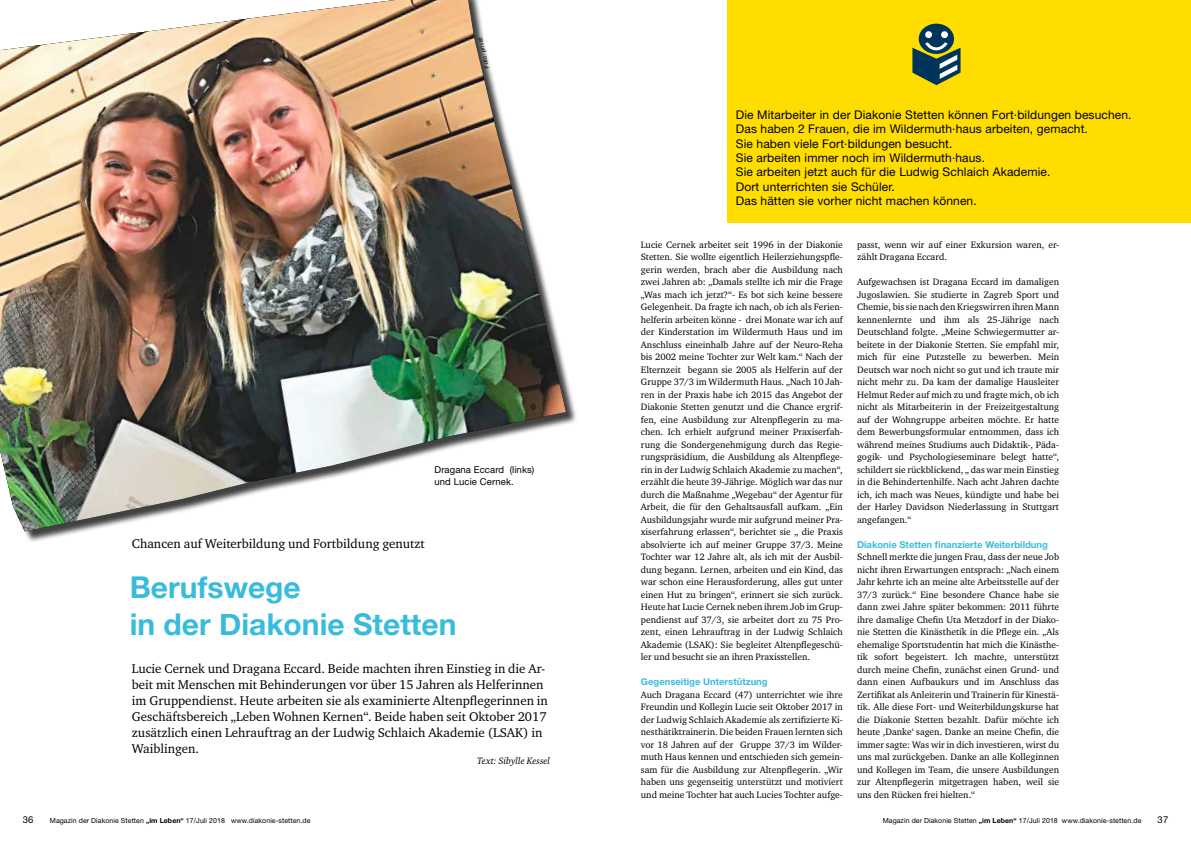
<style>
.page{position:relative;width:1191px;height:842px;background:#fff}
.page>*{position:absolute;margin:0;border:0;box-sizing:border-box;transform-origin:0 0}
.t1{font:700 30px/37.5px "Helvetica Neue";color:#39bcdc}
.t2{font:13px/16px "Charter ITC Std";color:#000}
.t3{font:12px/14.4px "Helvetica Neue LT Std";letter-spacing:.01em;color:#000}
.t4{font:9.5px/12.5px "Charter ITC Std";color:#000;text-align:justify}
.t5{font:700 9.5px "Helvetica Neue LT Std";color:#39bcdc}
.t6{font:9.5px/12.5px "Helvetica Neue LT Std";letter-spacing:.01em;color:#000}
.t7{font:italic 9.5px "Charter ITC Std";color:#000}
.t8{font:7px "Helvetica Neue LT Std";letter-spacing:.01em;color:#000}
.t9{font:6px "Helvetica Neue LT Std";color:#000}
.s1{font-weight:700}
</style>
<div class="page">
<div style="left:727px;top:0;width:464px;height:223px;background:#fd0"></div>
<img style="left:0;top:0;width:566px;height:531px">
<div style="left:918px;top:24px;width:36px;height:30px;background:#00355b;border-radius:50%"></div>
<div style="left:925px;top:31px;width:7px;height:7px;background:#fff;border-radius:50%"></div>
<div style="left:941px;top:31px;width:7px;height:7px;background:#fff;border-radius:50%"></div>
<svg style="left:912px;top:39px;width:48px;height:46px"></svg>
<p class="t9" style="left:483px;top:69px;width:33px;rotate:-103deg">Foto: privat</p>
<p class="t6" style="left:434px;top:463px;width:101px">Dragana Eccard (links) und Lucie Cernek.</p>
<h2 class="t2" style="left:132px;top:535px;width:294px">Chancen auf Weiterbildung und Fortbildung genutzt</h2>
<h1 class="t1" style="left:130px;top:568px;width:328px">Berufswege<br>in der Diakonie Stetten</h1>
<p class="t2" style="left:132px;top:660px;width:418px">Lucie Cernek und Dragana Eccard. Beide machten ihren Einstieg in die Ar&shy;beit mit Menschen mit Behinderungen vor über 15 Jahren als Helferinnen im Gruppendienst. Heute arbeiten sie als examinierte Altenpflegerinnen in Geschäftsbereich „Leben Wohnen Kernen“. Beide haben seit Oktober 2017 zusätzlich einen Lehrauftrag an der Ludwig Schlaich Akademie (LSAK) in Waiblingen.</p>
<p class="t7" style="left:477px;top:755px;width:74px">Text: Sibylle Kessel</p>
<p class="t3" style="left:736px;top:107px;width:397px">Die Mitarbeiter in der Diakonie Stetten können Fort·bildungen besuchen.<br>Das haben 2 Frauen, die im Wildermuth·haus arbeiten, gemacht.<br>Sie haben viele Fort·bildungen besucht.<br>Sie arbeiten immer noch im Wildermuth·haus.<br>Sie arbeiten jetzt auch für die Ludwig Schlaich Akademie.<br>Dort unterrichten sie Schüler.<br>Das hätten sie vorher nicht machen können.</p>
<p class="t4" style="left:641px;top:238px;width:203px">Lucie Cernek arbeitet seit 1996 in der Diakonie Stetten. Sie wollte eigentlich Heilerziehungspfle&shy;gerin werden, brach aber die Ausbildung nach zwei Jahren ab: „Damals stellte ich mir die Frage „Was mach ich jetzt?“- Es bot sich keine bessere Gelegenheit. Da fragte ich nach, ob ich als Ferien&shy;helferin arbeiten könne - drei Monate war ich auf der Kinderstation im Wildermuth Haus und im Anschluss eineinhalb Jahre auf der Neuro-Reha bis 2002 meine Tochter zur Welt kam.“ Nach der Elternzeit begann sie 2005 als Helferin auf der Gruppe 37/3 im Wildermuth Haus. „Nach 10 Jah&shy;ren in der Praxis habe ich 2015 das Angebot der Diakonie Stetten genutzt und die Chance ergrif&shy;fen, eine Ausbildung zur Altenpflegerin zu ma&shy;chen. Ich erhielt aufgrund meiner Praxiserfah&shy;rung die Sondergenehmigung durch das Regie&shy;rungspräsidium, die Ausbildung als Altenpflege&shy;rin in der Ludwig Schlaich Akademie zu machen“, erzählt die heute 39-Jährige. Möglich war das nur durch die Maßnahme „Wegebau“ der Agentur für Arbeit, die für den Gehaltsausfall aufkam. „Ein Ausbildungsjahr wurde mir aufgrund meiner Pra&shy;xiserfahrung erlassen“, berichtet sie „ die Praxis absolvierte ich auf meiner Gruppe 37/3. Meine Tochter war 12 Jahre alt, als ich mit der Ausbil&shy;dung begann. Lernen, arbeiten und ein Kind, das war schon eine Herausforderung, alles gut unter einen Hut zu bringen“, erinnert sie sich zurück.<br>Heute hat Lucie Cernek neben ihrem Job im Grup&shy;pendienst auf 37/3, sie arbeitet dort zu 75 Pro&shy;zent, einen Lehrauftrag in der Ludwig Schlaich Akademie (LSAK): Sie begleitet Altenpflegeschü&shy;ler und besucht sie an ihren Praxisstellen.</p>
<p class="t5" style="left:641px;top:676px;width:128px">Gegenseitige Unterstützung</p>
<p class="t4" style="left:641px;top:688px;width:203px">Auch Dragana Eccard (47) unterrichtet wie ihre Freundin und Kollegin Lucie seit Oktober 2017 in der Ludwig Schlaich Akademie als zertifizierte Ki&shy;nesthätiktrainerin. Die beiden Frauen lernten sich vor 18 Jahren auf der Gruppe 37/3 im Wilder&shy;muth Haus kennen und entschieden sich gemein&shy;sam für die Ausbildung zur Altenpflegerin. „Wir haben uns gegenseitig unterstützt und motiviert und meine Tochter hat auch Lucies Tochter aufge-</p>
<p class="t4" style="left:857px;top:238px;width:203px">passt, wenn wir auf einer Exkursion waren, er&shy;zählt Dragana Eccard.</p>
<p class="t4" style="left:857px;top:276px;width:203px">Aufgewachsen ist Dragana Eccard im damaligen Jugoslawien. Sie studierte in Zagreb Sport und Chemie, bis sie nach den Kriegswirren ihren Mann kennenlernte und ihm als 25-Jährige nach Deutschland folgte. „Meine Schwiegermutter ar&shy;beitete in der Diakonie Stetten. Sie empfahl mir, mich für eine Putzstelle zu bewerben. Mein Deutsch war noch nicht so gut und ich traute mir nicht mehr zu. Da kam der damalige Hausleiter Helmut Reder auf mich zu und fragte mich, ob ich nicht als Mitarbeiterin in der Freizeitgestaltung auf der Wohngruppe arbeiten möchte. Er hatte dem Bewerbungsformular entnommen, dass ich während meines Studiums auch Didaktik-, Päda&shy;gogik- und Psychologieseminare belegt hatte“, schildert sie rückblickend, „ das war mein Einstieg in die Behindertenhilfe. Nach acht Jahren dachte ich, ich mach was Neues, kündigte und habe bei der Harley Davidson Niederlassung in Stuttgart angefangen.“</p>
<p class="t5" style="left:857px;top:539px;width:192px">Diakonie Stetten finanzierte Weiterbildung</p>
<p class="t4" style="left:857px;top:551px;width:203px">Schnell merkte die jungen Frau, dass der neue Job nicht ihren Erwartungen entsprach: „Nach einem Jahr kehrte ich an meine alte Arbeitsstelle auf der 37/3 zurück.“ Eine besondere Chance habe sie dann zwei Jahre später bekommen: 2011 führte ihre damalige Chefin Uta Metzdorf in der Diako&shy;nie Stetten die Kinästhetik in die Pflege ein. „Als ehemalige Sportstudentin hat mich die Kinästhe&shy;tik sofort begeistert. Ich machte, unterstützt durch meine Chefin, zunächst einen Grund- und dann einen Aufbaukurs und im Anschluss das Zertifikat als Anleiterin und Trainerin für Kinestä&shy;tik. Alle diese Fort- und Weiterbildungskurse hat die Diakonie Stetten bezahlt. Dafür möchte ich heute ,Danke‘ sagen. Danke an meine Chefin, die immer sagte: Was wir in dich investieren, wirst du uns mal zurückgeben. Danke an alle Kolleginnen und Kollegen im Team, die unsere Ausbildungen zur Altenpflegerin mitgetragen haben, weil sie uns den Rücken frei hielten.“</p>
<p class="t6" style="left:23px;top:813px;width:12px">36</p>
<p class="t8" style="left:50px;top:816px;width:262px">Magazin der Diakonie Stetten <span class="s1">„im Leben“</span> 17/Juli 2018 www.diakonie-stetten.de</p>
<p class="t8" style="left:882px;top:816px;width:260px">Magazin der Diakonie Stetten <span class="s1">„im Leben“</span> 17/Juli 2018 www.diakonie-stetten.de</p>
<p class="t6" style="left:1157px;top:813px;width:12px">37</p>
</div>
